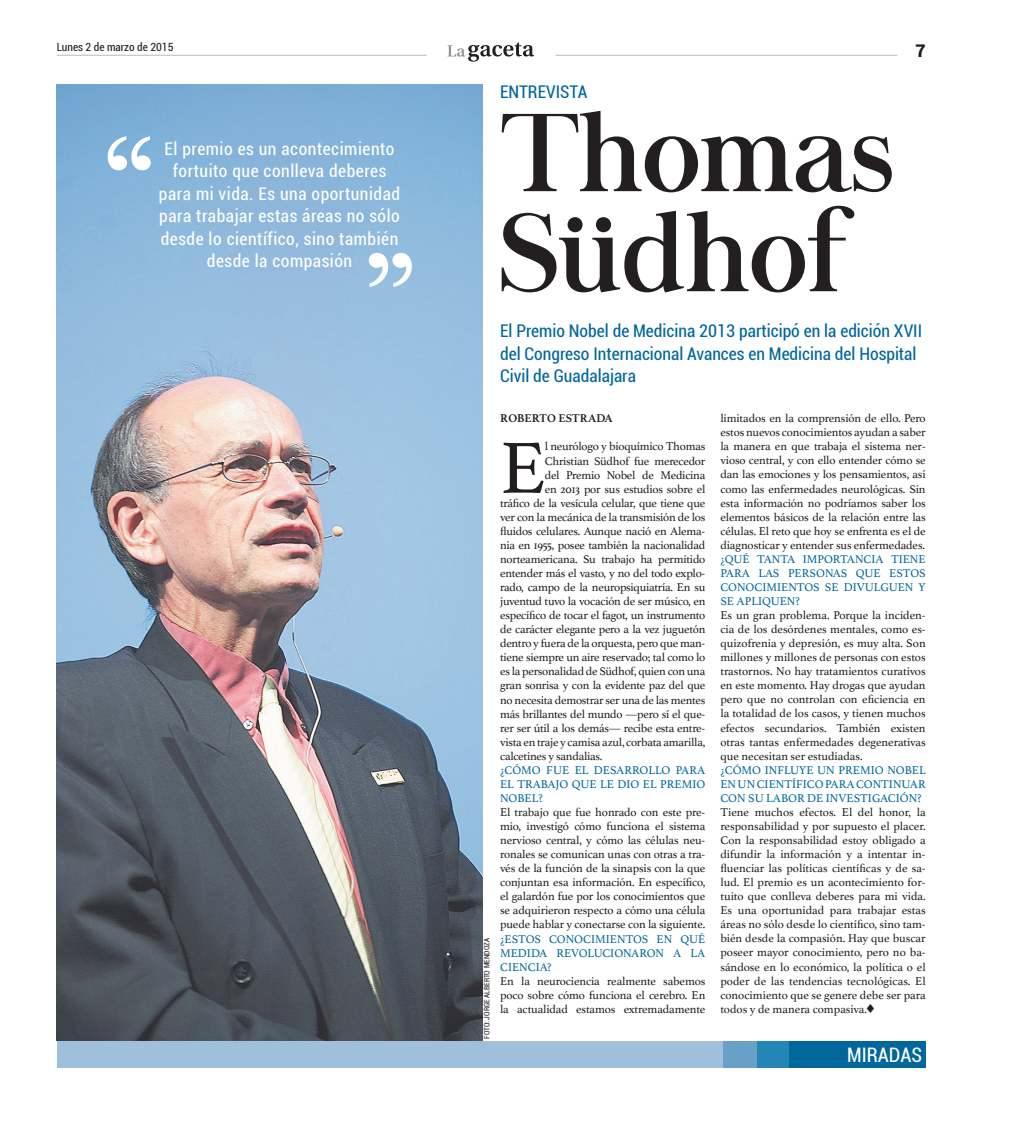
<style>
.page{position:relative;width:1025px;height:1125px;background:#fff}
.page>*{position:absolute;margin:0;border:0;box-sizing:border-box;transform-origin:0 0}
.t1{font:108.75px/100px "Chapaza";color:#231f20}
.t2{font:76.25px "Athelas";color:#231f20}
.t3{font:condensed 20px "Roboto";color:#fff}
.t4{font:condensed 17.5px/22.5px "Roboto";letter-spacing:.03em;color:#fff;text-align:center}
.t5{font:condensed 17.5px/22.5px "Roboto";color:#00679d}
.t6{font:900 17.5px "Roboto";color:#231f20}
.t7{font:11.88px/14px "Athelas";letter-spacing:-.02em;color:#231f20;text-align:justify}
.t8{font:11.88px "Athelas";letter-spacing:-.01em;color:#00679d}
.t9{font:700 11.88px "Athelas";color:#231f20}
.t10{font:condensed 11.25px "Roboto";color:#231f20}
.t11{font:condensed 7.5px "Roboto";color:#231f20}
.s1{font-family:"Monotype Sorts";font-size:12.5px}
</style>
<div class="page">
<svg style="left:447px;top:43px;width:87px;height:19px"></svg>
<hr style="left:57px;top:55px;width:369px;height:1px;background:#c7c8ca">
<hr style="left:555px;top:55px;width:341px;height:1px;background:#c7c8ca">
<div style="left:57px;top:1041px;width:666px;height:27px;background:#9fbfda"></div>
<div style="left:788px;top:1041px;width:137px;height:27px;background:#00679d"></div>
<div style="left:755px;top:1041px;width:33px;height:27px;background:#2386b6"></div>
<div style="left:722px;top:1041px;width:34px;height:27px;background:#68a0c7"></div>
<img style="left:57px;top:85px;width:425px;height:956px">
<svg style="left:107px;top:136px;width:44px;height:34px"></svg>
<svg style="left:368px;top:253px;width:44px;height:34px"></svg>
<p class="t10" style="left:57px;top:39px;width:118px">Lunes 2 de marzo de 2015</p>
<h3 class="t6" style="left:915px;top:38px;width:12px">7</h3>
<h3 class="t4" style="left:159px;top:137px;width:242px">El premio es un acontecimiento fortuito que conlleva deberes para mi vida. Es una oportunidad para trabajar estas áreas no sólo desde lo científico, sino también desde la compasión</h3>
<h3 class="t5" style="left:500px;top:80px;width:89px">ENTREVISTA</h3>
<h1 class="t1" style="left:500px;top:104px;width:395px">Thomas<br>Südhof</h1>
<h3 class="t5" style="left:500px;top:319px;width:423px">El Premio Nobel de Medicina 2013 participó en la edición XVII del Congreso Internacional Avances en Medicina del Hospital<br>Civil de Guadalajara</h3>
<p class="t11" style="left:481px;top:1039px;width:101px;rotate:-90deg">foto: Jorge Alberto Mendoza</p>
<p class="t9" style="left:500px;top:409px;width:9px">ROBERTO</p>
<p class="t9" style="left:558px;top:409px;width:9px">ESTRADA</p>
<h2 class="t2" style="left:500px;top:407px;width:48px">E</h2>
<p class="t7" style="left:544px;top:439px;width:162px">l neurólogo y bioquímico Thomas</p>
<p class="t7" style="left:544px;top:453px;width:162px">Christian Südhof fue merecedor</p>
<p class="t7" style="left:544px;top:467px;width:162px">del Premio Nobel de Medicina</p>
<p class="t7" style="left:544px;top:481px;width:162px">en 2013 por sus estudios sobre el</p>
<p class="t7" style="left:500px;top:495px;width:207px">tráfico de la vesícula celular, que tiene que</p>
<p class="t7" style="left:500px;top:509px;width:207px">ver con la mecánica de la transmisión de los</p>
<p class="t7" style="left:500px;top:524px;width:207px">fluidos celulares. Aunque nació en Alema-</p>
<p class="t7" style="left:500px;top:538px;width:207px">nia en 1955, posee también la nacionalidad</p>
<p class="t7" style="left:500px;top:552px;width:207px">norteamericana. Su trabajo ha permitido</p>
<p class="t7" style="left:500px;top:566px;width:207px">entender más el vasto, y no del todo explo-</p>
<p class="t7" style="left:500px;top:580px;width:207px">rado, campo de la neuropsiquiatría. En su</p>
<p class="t7" style="left:500px;top:594px;width:207px">juventud tuvo la vocación de ser músico, en</p>
<p class="t7" style="left:500px;top:608px;width:207px">específico de tocar el fagot, un instrumento</p>
<p class="t7" style="left:500px;top:622px;width:207px">de carácter elegante pero a la vez juguetón</p>
<p class="t7" style="left:500px;top:636px;width:207px">dentro y fuera de la orquesta, pero que man-</p>
<p class="t7" style="left:500px;top:650px;width:207px">tiene siempre un aire reservado; tal como lo</p>
<p class="t7" style="left:500px;top:664px;width:207px">es la personalidad de Südhof, quien con una</p>
<p class="t7" style="left:500px;top:678px;width:207px">gran sonrisa y con la evidente paz del que</p>
<p class="t7" style="left:500px;top:692px;width:207px">no necesita demostrar ser una de las mentes</p>
<p class="t7" style="left:500px;top:706px;width:207px">más brillantes del mundo —pero sí el que-</p>
<p class="t7" style="left:500px;top:720px;width:207px">rer ser útil a los demás— recibe esta entre-</p>
<p class="t7" style="left:500px;top:734px;width:207px">vista en traje y camisa azul, corbata amarilla,</p>
<p class="t7" style="left:500px;top:749px;width:104px">calcetines y sandalias.</p>
<p class="t8" style="left:500px;top:760px;width:32px">¿Cómo</p>
<p class="t8" style="left:546px;top:760px;width:9px">fue</p>
<p class="t8" style="left:574px;top:760px;width:28px">el desarrollo</p>
<p class="t8" style="left:675px;top:760px;width:9px">para</p>
<p class="t8" style="left:500px;top:775px;width:26px">el trabajo</p>
<p class="t8" style="left:571px;top:775px;width:54px">queledio</p>
<p class="t8" style="left:642px;top:775px;width:33px">el Premio</p>
<p class="t8" style="left:500px;top:789px;width:17px">Nobel</p>
<p class="t8" style="left:538px;top:789px;width:6px">?</p>
<p class="t7" style="left:500px;top:805px;width:207px">El trabajo que fue honrado con este pre&shy;mio, investigó cómo funciona el sistema nervioso central, y cómo las células neu&shy;ronales se comunican unas con otras a tra&shy;vés de la función de la sinapsis con la que conjuntan esa información. En específico, el galardón fue por los conocimientos que se adquirieron respecto a cómo una célula puede hablar y conectarse con la siguiente.</p>
<p class="t8" style="left:500px;top:929px;width:20px">¿Estos</p>
<p class="t8" style="left:549px;top:929px;width:9px">conocimientos</p>
<p class="t8" style="left:656px;top:929px;width:9px">en</p>
<p class="t8" style="left:680px;top:929px;width:18px">qué</p>
<p class="t8" style="left:500px;top:943px;width:9px">medida</p>
<p class="t8" style="left:556px;top:943px;width:9px">revolucionaron</p>
<p class="t8" style="left:673px;top:943px;width:26px">a la</p>
<p class="t8" style="left:500px;top:957px;width:8px">ciencia</p>
<p class="t8" style="left:547px;top:957px;width:6px">?</p>
<p class="t7" style="left:500px;top:973px;width:207px">En la neurociencia realmente sabemos poco sobre cómo funciona el cerebro. En la actualidad estamos extremadamente</p>
<p class="t7" style="left:720px;top:411px;width:207px">limitados en la comprensión de ello. Pero estos nuevos conocimientos ayudan a saber la manera en que trabaja el sistema ner&shy;vioso central, y con ello entender cómo se dan las emociones y los pensamientos, así como las enfermedades neurológicas. Sin esta información no podríamos saber los elementos básicos de la relación entre las células. El reto que hoy se enfrenta es el de diagnosticar y entender sus enfermedades.</p>
<p class="t8" style="left:720px;top:549px;width:14px">¿Qué</p>
<p class="t8" style="left:756px;top:549px;width:9px">tanta</p>
<p class="t8" style="left:802px;top:549px;width:9px">importancia</p>
<p class="t8" style="left:890px;top:549px;width:8px">tiene</p>
<p class="t8" style="left:720px;top:564px;width:9px">para</p>
<p class="t8" style="left:758px;top:564px;width:8px">las</p>
<p class="t8" style="left:787px;top:564px;width:9px">personas</p>
<p class="t8" style="left:855px;top:564px;width:18px">que</p>
<p class="t8" style="left:888px;top:564px;width:9px">estos</p>
<p class="t8" style="left:720px;top:578px;width:9px">conocimientos</p>
<p class="t8" style="left:824px;top:578px;width:28px">se divulguen</p>
<p class="t8" style="left:918px;top:578px;width:7px">y</p>
<p class="t8" style="left:720px;top:592px;width:24px">se apli</p>
<p class="t8" style="left:761px;top:592px;width:18px">quen</p>
<p class="t8" style="left:795px;top:592px;width:6px">?</p>
<p class="t7" style="left:720px;top:608px;width:207px">Es un gran problema. Porque la inciden&shy;cia de los desórdenes mentales, como es&shy;quizofrenia y depresión, es muy alta. Son millones y millones de personas con estos trastornos. No hay tratamientos curativos en este momento. Hay drogas que ayudan pero que no controlan con eficiencia en la totalidad de los casos, y tienen muchos efectos secundarios. También existen otras tantas enfermedades degenerativas que necesitan ser estudiadas.</p>
<p class="t8" style="left:720px;top:760px;width:53px">¿Cómo influye</p>
<p class="t8" style="left:816px;top:760px;width:37px">un Premio</p>
<p class="t8" style="left:887px;top:760px;width:17px">Nobel</p>
<p class="t8" style="left:720px;top:774px;width:45px">enuncient</p>
<p class="t8" style="left:791px;top:774px;width:12px">ífico</p>
<p class="t8" style="left:824px;top:774px;width:9px">para</p>
<p class="t8" style="left:855px;top:774px;width:9px">continuar</p>
<p class="t8" style="left:720px;top:789px;width:10px">con</p>
<p class="t8" style="left:747px;top:789px;width:27px">su labor</p>
<p class="t8" style="left:807px;top:789px;width:27px">de investigaci</p>
<p class="t8" style="left:899px;top:789px;width:23px">ón?</p>
<p class="t7" style="left:720px;top:805px;width:207px">Tiene muchos efectos. El del honor, la responsabilidad y por supuesto el placer.<br>Con la responsabilidad estoy obligado a difundir la información y a intentar in&shy;fluenciar las políticas científicas y de sa&shy;lud. El premio es un acontecimiento for&shy;tuito que conlleva deberes para mi vida.<br>Es una oportunidad para trabajar estas áreas no sólo desde lo científico, sino tam&shy;bién desde la compasión. Hay que buscar poseer mayor conocimiento, pero no ba&shy;sándose en lo económico, la política o el poder de las tendencias tecnológicas. El conocimiento que se genere debe ser para todos y de manera compasiva.<span class="s1">©</span></p>
<h3 class="t3" style="left:846px;top:1041px;width:76px">MIRADAS</h3>
</div>
